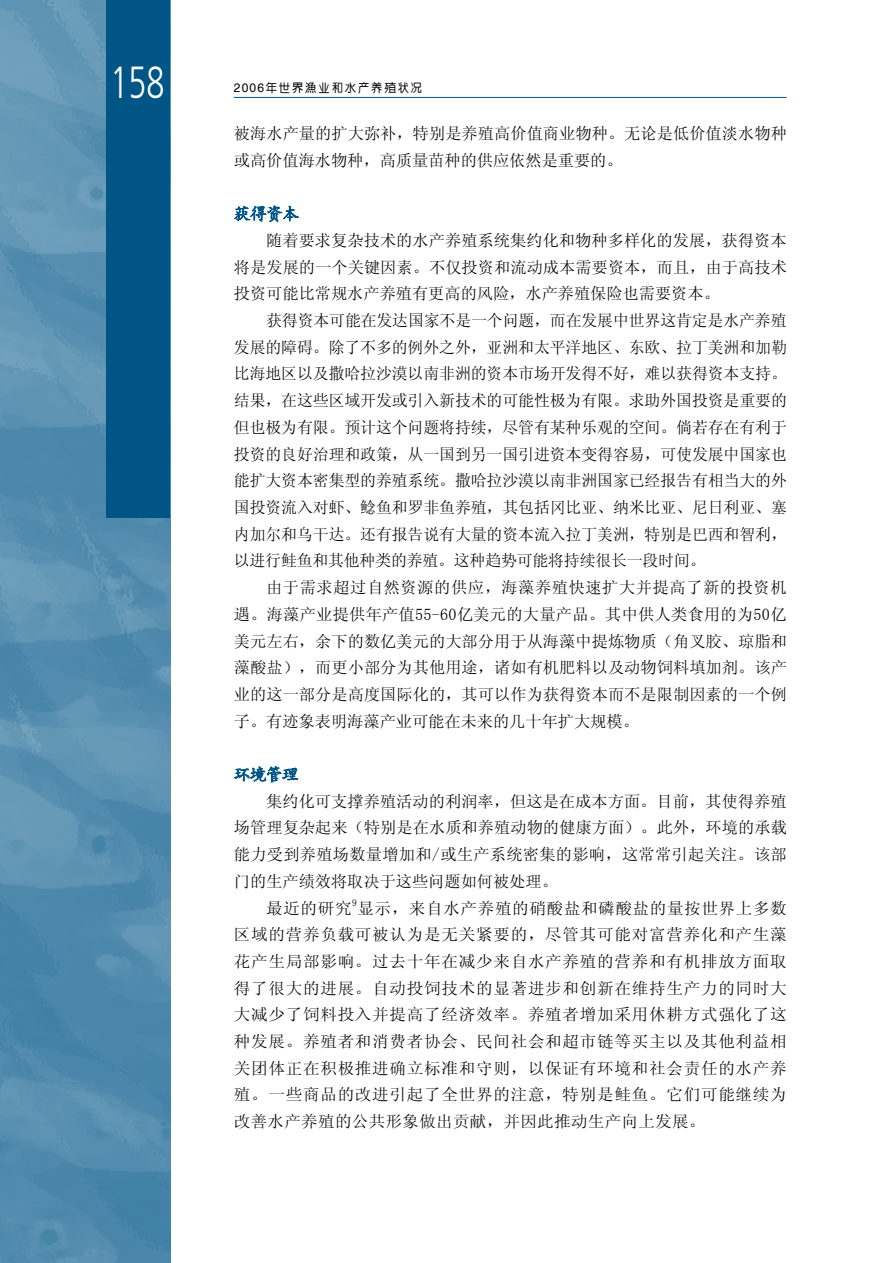
<style>
.page{position:relative;width:893px;height:1263px;background:#fff}
.page>*{position:absolute;margin:0;border:0;box-sizing:border-box;transform-origin:0 0}
.t1{font:300 45px "Frutiger LT Std";color:#fff;scale:.72 1}
.t2{font:16.2px/26.7px "Sim Sun";letter-spacing:.005em;color:#000;text-align:justify}
.t3{font:16.2px "Sim Sun";letter-spacing:.04em;color:#000}
.t4{font:16.2px "CT Kai Ti SJ";color:#005587}
.t5{font:12px "CT Zhong Yuan SJ";letter-spacing:.1em;color:#000}
.t6{font:9.45px "Sim Sun";color:#000}
</style>
<div class="page">
<img style="left:0;top:0;width:170px;height:1263px">
<div style="left:106px;top:0;width:64px;height:518px;background:#005587"></div>
<hr style="left:234px;top:97px;width:553px;height:1px;background:#005587">
<svg style="left:234px;top:205px;width:65px;height:17px"></svg>
<svg style="left:234px;top:766px;width:64px;height:16px"></svg>
<h1 class="t1" style="left:110px;top:57px;width:77px">158</h1>
<p class="t5" style="left:234px;top:81px;width:190px">2006年世界渔业和水产养殖状况</p>
<p class="t2" style="left:234px;top:120px;width:554px">被海水产量的扩大弥补，特别是养殖高价值商业物种。无论是低价值淡水物种或高价值海水物种，高质量苗种的供应依然是重要的。</p>
<p class="t4" style="left:234px;top:205px;width:66px">获得资本</p>
<p class="t2" style="left:234px;top:227px;width:554px;text-indent:32px">随着要求复杂技术的水产养殖系统集约化和物种多样化的发展，获得资本将是发展的一个关键因素。不仅投资和流动成本需要资本，而且，由于高技术投资可能比常规水产养殖有更高的风险，水产养殖保险也需要资本。</p>
<p class="t2" style="left:234px;top:307px;width:554px;text-indent:32px">获得资本可能在发达国家不是一个问题，而在发展中世界这肯定是水产养殖发展的障碍。除了不多的例外之外，亚洲和太平洋地区、东欧、拉丁美洲和加勒比海地区以及撒哈拉沙漠以南非洲的资本市场开发得不好，难以获得资本支持。结果，在这些区域开发或引入新技术的可能性极为有限。求助外国投资是重要的但也极为有限。预计这个问题将持续，尽管有某种乐观的空间。倘若存在有利于投资的良好治理和政策，从一国到另一国引进资本变得容易，可使发展中国家也能扩大资本密集型的养殖系统。撒哈拉沙漠以南非洲国家已经报告有相当大的外国投资流入对虾、鲶鱼和罗非鱼养殖，其包括冈比亚、纳米比亚、尼日利亚、塞内加尔和乌干达。还有报告说有大量的资本流入拉丁美洲，特别是巴西和智利，以进行鲑鱼和其他种类的养殖。这种趋势可能将持续很长一段时间。</p>
<p class="t2" style="left:234px;top:574px;width:554px;text-indent:32px">由于需求超过自然资源的供应，海藻养殖快速扩大并提高了新的投资机遇。海藻产业提供年产值55-60亿美元的大量产品。其中供人类食用的为50亿美元左右，余下的数亿美元的大部分用于从海藻中提炼物质（角叉胶、琼脂和藻酸盐），而更小部分为其他用途，诸如有机肥料以及动物饲料填加剂。该产业的这一部分是高度国际化的，其可以作为获得资本而不是限制因素的一个例子。有迹象表明海藻产业可能在未来的几十年扩大规模。</p>
<p class="t2" style="left:234px;top:788px;width:554px;text-indent:32px">集约化可支撑养殖活动的利润率，但这是在成本方面。目前，其使得养殖场管理复杂起来（特别是在水质和养殖动物的健康方面）。此外，环境的承载能力受到养殖场数量增加和/或生产系统密集的影响，这常常引起关注。该部门的生产绩效将取决于这些问题如何被处理。</p>
<p class="t3" style="left:266px;top:900px;width:522px">最近的研究显示，来自水产养殖的硝酸盐和磷酸盐的量按世界上多数</p>
<p class="t6" style="left:352px;top:898px;width:6px">9</p>
<p class="t2" style="left:234px;top:921px;width:554px">区域的营养负载可被认为是无关紧要的，尽管其可能对富营养化和产生藻花产生局部影响。过去十年在减少来自水产养殖的营养和有机排放方面取得了很大的进展。自动投饲技术的显著进步和创新在维持生产力的同时大大减少了饲料投入并提高了经济效率。养殖者增加采用休耕方式强化了这种发展。养殖者和消费者协会、民间社会和超市链等买主以及其他利益相关团体正在积极推进确立标准和守则，以保证有环境和社会责任的水产养殖。一些商品的改进引起了全世界的注意，特别是鲑鱼。它们可能继续为改善水产养殖的公共形象做出贡献，并因此推动生产向上发展。</p>
</div>
